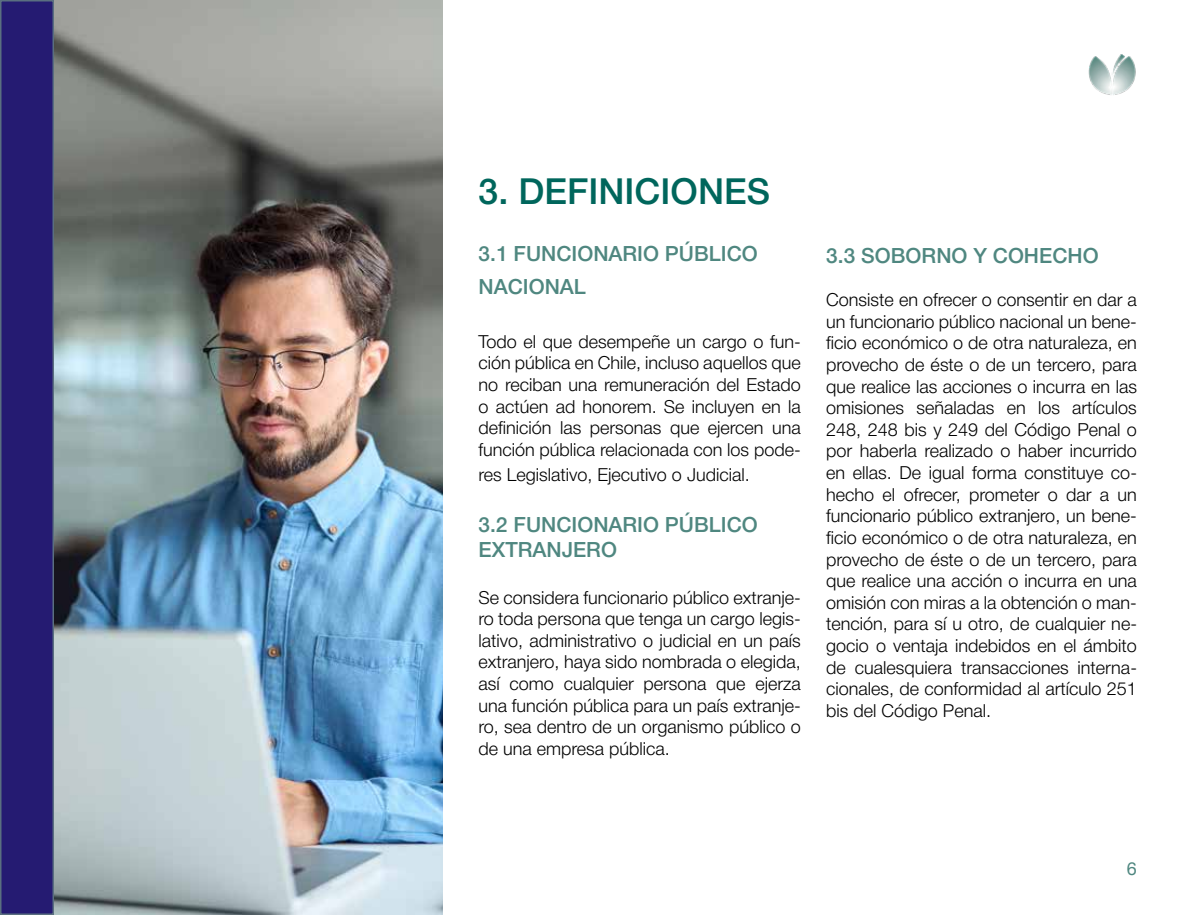
<style>
.page{position:relative;width:1191px;height:915px;background:#fff}
.page>*{position:absolute;margin:0;border:0;box-sizing:border-box;transform-origin:0 0}
.t1{font:500 36px "Helvetica Neue";color:#00665c}
.t2{font:500 21px/32.4px "Helvetica Neue";color:#4f8780}
.t3{font:300 18px/21.6px "Helvetica Neue";color:#000;text-align:justify}
.t4{font:18px "Helvetica Neue";color:#4f8780}
</style>
<div class="page">
<div style="left:0;top:0;width:54px;height:914px;background:#251b72;border:2px solid #5a6f80"></div>
<img style="left:1088px;top:54px;width:48px;height:41px">
<img style="left:54px;top:0;width:388px;height:914px">
<h1 class="t1" style="left:478px;top:162px;width:293px">3. DEFINICIONES</h1>
<p class="t2" style="left:478px;top:236px;width:281px">3.1 FUNCIONARIO PÚBLICO<br>NACIONAL</p>
<p class="t3" style="left:478px;top:329px;width:324px">Todo el que desempeñe un cargo o fun&shy;ción pública en Chile, incluso aquellos que no reciban una remuneración del Estado o actúen ad honorem. Se incluyen en la definición las personas que ejercen una función pública relacionada con los pode-</p>
<p class="t3" style="left:478px;top:462px;width:273px">res Legislativo, Ejecutivo o Judicial.</p>
<p class="t2" style="left:478px;top:509px;width:281px;line-height:25.2px">3.2 FUNCIONARIO PÚBLICO<br>EXTRANJERO</p>
<p class="t3" style="left:478px;top:585px;width:324px">Se considera funcionario público extranje&shy;ro toda persona que tenga un cargo legis&shy;lativo, administrativo o judicial en un país extranjero, haya sido nombrada o elegida, así como cualquier persona que ejerza una función pública para un país extranje&shy;ro, sea dentro de un organismo público o de una empresa pública.</p>
<p class="t2" style="left:826px;top:237px;width:274px">3.3 SOBORNO Y COHECHO</p>
<p class="t3" style="left:826px;top:287px;width:312px">Consiste en ofrecer o consentir en dar a un funcionario público nacional un bene&shy;ficio económico o de otra naturaleza, en provecho de éste o de un tercero, para que realice las acciones o incurra en las omisiones señaladas en los artículos 248, 248 bis y 249 del Código Penal o por haberla realizado o haber incurrido en ellas. De igual forma constituye co&shy;hecho el ofrecer, prometer o dar a un funcionario público extranjero, un bene&shy;ficio económico o de otra naturaleza, en provecho de éste o de un tercero, para que realice una acción o incurra en una omisión con miras a la obtención o man&shy;tención, para sí u otro, de cualquier ne&shy;gocio o ventaja indebidos en el ámbito de cualesquiera transacciones interna&shy;cionales, de conformidad al artículo 251 bis del Código Penal.</p>
<p class="t4" style="left:1127px;top:855px;width:12px">6</p>
</div>
